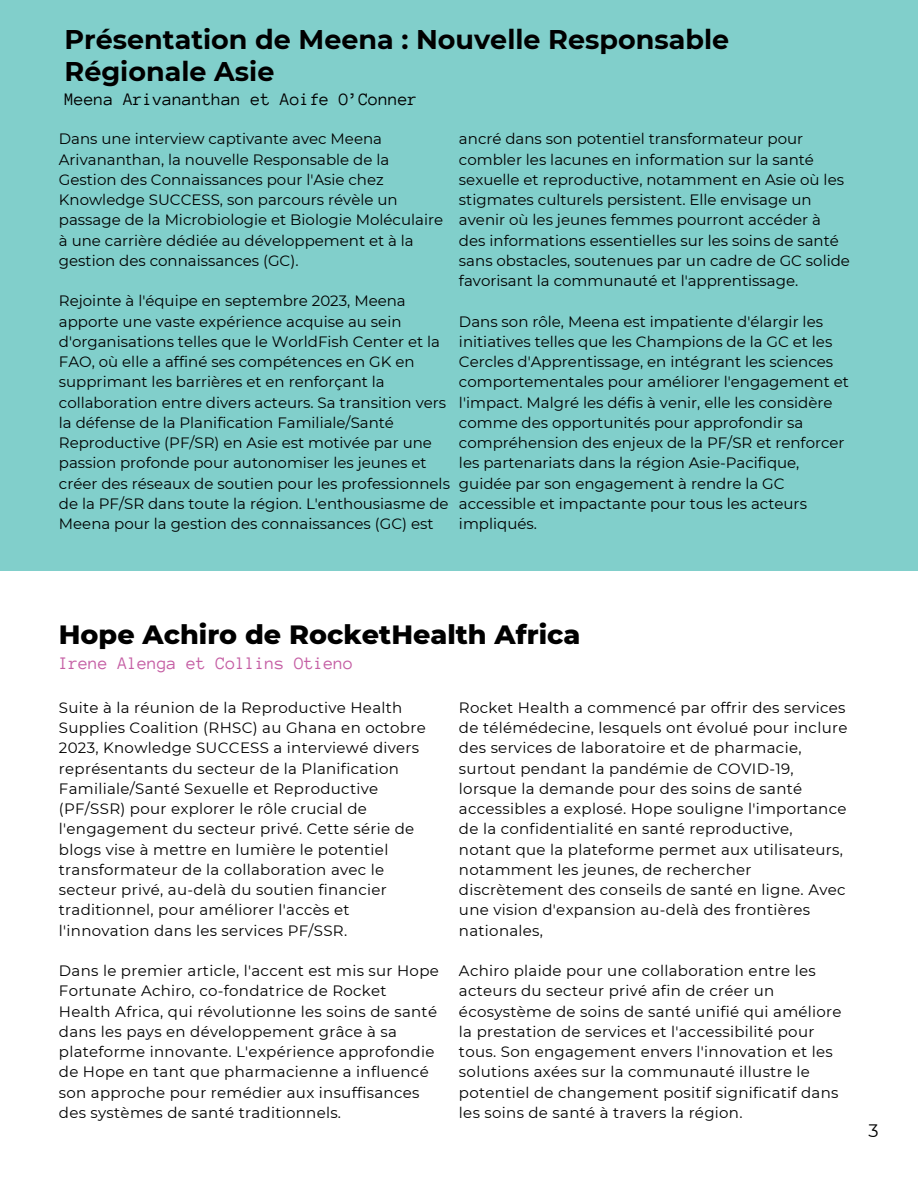
<style>
.page{position:relative;width:918px;height:1188px;background:#fff}
.page>*{position:absolute;margin:0;border:0;box-sizing:border-box;transform-origin:0 0}
.t1{font:700 27px/31.5px "Montserrat";color:#000}
.t2{font:800 27px "Montserrat";color:#000}
.t3{font:18px "Anonymous Pro";color:#000}
.t4{font:18px "Anonymous Pro";color:#c55ea4}
.t5{font:18px "Montserrat";color:#000}
.t6{font:15px/20.2px "Montserrat";letter-spacing:.01em;color:#000}
</style>
<div class="page">
<div style="left:0;top:0;width:918px;height:572px;background:#81cfcb"></div>
<h1 class="t1" style="left:65px;top:24px;width:666px">Présentation de Meena : Nouvelle Responsable<br>Régionale Asie</h1>
<p class="t3" style="left:65px;top:90px;width:355px">Meena Arivananthan et Aoife O’Conner</p>
<p class="t6" style="left:459px;top:129px;width:393px">ancré dans son potentiel transformateur pour combler les lacunes en information sur la santé sexuelle et reproductive, notamment en Asie où les stigmates culturels persistent. Elle envisage un avenir où les jeunes femmes pourront accéder à des informations essentielles sur les soins de santé sans obstacles, soutenues par un cadre de GC solide favorisant la communauté et l'apprentissage.</p>
<p class="t6" style="left:459px;top:311px;width:391px">Dans son rôle, Meena est impatiente d'élargir les initiatives telles que les Champions de la GC et les Cercles d'Apprentissage, en intégrant les sciences comportementales pour améliorer l'engagement et l'impact. Malgré les défis à venir, elle les considère comme des opportunités pour approfondir sa compréhension des enjeux de la PF/SR et renforcer les partenariats dans la région Asie-Pacifique, guidée par son engagement à rendre la GC accessible et impactante pour tous les acteurs impliqués.</p>
<p class="t6" style="left:59px;top:129px;width:386px">Dans une interview captivante avec Meena Arivananthan, la nouvelle Responsable de la Gestion des Connaissances pour l'Asie chez Knowledge SUCCESS, son parcours révèle un passage de la Microbiologie et Biologie Moléculaire à une carrière dédiée au développement et à la gestion des connaissances (GC).</p>
<p class="t6" style="left:59px;top:291px;width:393px">Rejointe à l'équipe en septembre 2023, Meena apporte une vaste expérience acquise au sein d'organisations telles que le WorldFish Center et la FAO, où elle a affiné ses compétences en GK en supprimant les barrières et en renforçant la collaboration entre divers acteurs. Sa transition vers la défense de la Planification Familiale/Santé Reproductive (PF/SR) en Asie est motivée par une passion profonde pour autonomiser les jeunes et créer des réseaux de soutien pour les professionnels de la PF/SR dans toute la région. L'enthousiasme de Meena pour la gestion des connaissances (GC) est</p>
<h1 class="t2" style="left:59px;top:618px;width:523px">Hope Achiro de RocketHealth Africa</h1>
<p class="t4" style="left:59px;top:654px;width:296px">Irene Alenga et Collins Otieno</p>
<p class="t6" style="left:459px;top:697px;width:390px">Rocket Health a commencé par offrir des services de télémédecine, lesquels ont évolué pour inclure des services de laboratoire et de pharmacie, surtout pendant la pandémie de COVID-19, lorsque la demande pour des soins de santé accessibles a explosé. Hope souligne l'importance de la confidentialité en santé reproductive, notant que la plateforme permet aux utilisateurs, notamment les jeunes, de rechercher discrètement des conseils de santé en ligne. Avec une vision d'expansion au-delà des frontières nationales,</p>
<p class="t6" style="left:459px;top:961px;width:384px">Achiro plaide pour une collaboration entre les acteurs du secteur privé afin de créer un écosystème de soins de santé unifié qui améliore la prestation de services et l'accessibilité pour tous. Son engagement envers l'innovation et les solutions axées sur la communauté illustre le potentiel de changement positif significatif dans les soins de santé à travers la région.</p>
<p class="t6" style="left:59px;top:697px;width:368px">Suite à la réunion de la Reproductive Health Supplies Coalition (RHSC) au Ghana en octobre 2023, Knowledge SUCCESS a interviewé divers représentants du secteur de la Planification Familiale/Santé Sexuelle et Reproductive (PF/SSR) pour explorer le rôle crucial de l'engagement du secteur privé. Cette série de blogs vise à mettre en lumière le potentiel transformateur de la collaboration avec le secteur privé, au-delà du soutien financier traditionnel, pour améliorer l'accès et l'innovation dans les services PF/SSR.</p>
<p class="t6" style="left:59px;top:961px;width:381px">Dans le premier article, l'accent est mis sur Hope Fortunate Achiro, co-fondatrice de Rocket Health Africa, qui révolutionne les soins de santé dans les pays en développement grâce à sa plateforme innovante. L'expérience approfondie de Hope en tant que pharmacienne a influencé son approche pour remédier aux insuffisances des systèmes de santé traditionnels.</p>
<p class="t5" style="left:868px;top:1119px;width:12px">3</p>
</div>
